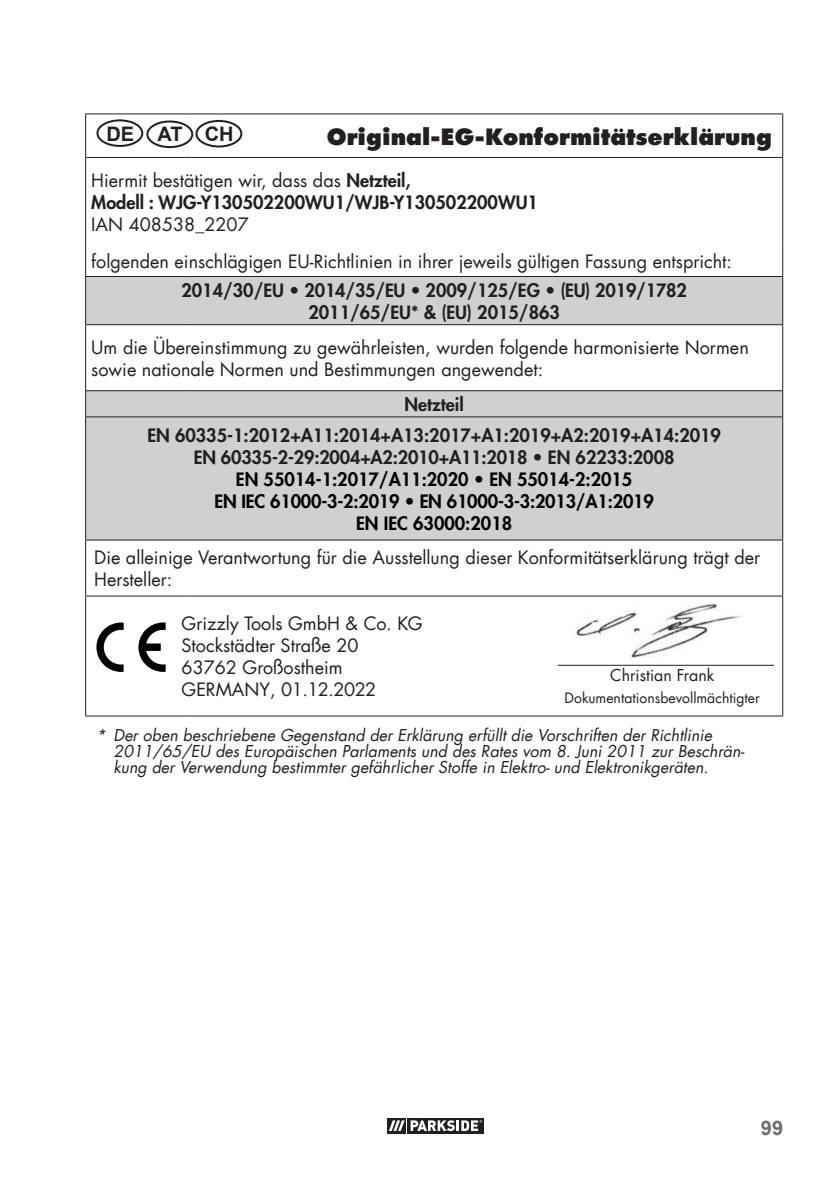
<style>
.page{position:relative;width:840px;height:1191px;background:#fff}
.page>*{position:absolute;margin:0;border:0;box-sizing:border-box;transform-origin:0 0}
.t1{font:800 22px "Futura Com";color:#231f20}
.t2{font:700 20px "Arial";color:#231f20}
.t3{font:700 20px "Arial";color:#6d6e71}
.t4{font:18px/22px "Futura Com";color:#231f20}
.t5{font:800 18px/22px "Futura Com";color:#231f20;text-align:center}
.t6{font:800 18px/22px "Futura Com";color:#000001;text-align:center}
.t7{font:italic 16px/16px "Futura Com";color:#231f20}
.t8{font:16px "Futura Com";color:#231f20}
.t9{font:14px "Futura Com";color:#231f20}
.s1{font-weight:400}
</style>
<div class="page">
<div style="left:387px;top:1117px;width:19px;height:16px;background:#231f20"></div>
<div style="left:407px;top:1117px;width:76px;height:16px;background:#231f20"></div>
<svg style="left:389px;top:1120px;width:15px;height:11px"></svg>
<svg style="left:410px;top:1120px;width:72px;height:11px"></svg>
<svg style="left:86px;top:277px;width:695px;height:262px;fill:#cfd1d0"></svg>
<hr style="left:85px;top:157px;width:1px;height:88px;background:#231f20">
<hr style="left:781px;top:157px;width:1px;height:88px;background:#231f20">
<hr style="left:85px;top:245px;width:1px;height:31px;background:#231f20">
<hr style="left:781px;top:245px;width:1px;height:31px;background:#231f20">
<hr style="left:85px;top:276px;width:99px;height:1px;background:#231f20">
<hr style="left:85px;top:277px;width:1px;height:47px;background:#231f20">
<hr style="left:184px;top:276px;width:598px;height:1px;background:#231f20">
<hr style="left:781px;top:277px;width:1px;height:47px;background:#231f20">
<hr style="left:85px;top:324px;width:99px;height:1px;background:#231f20">
<hr style="left:85px;top:325px;width:1px;height:66px;background:#231f20">
<hr style="left:184px;top:324px;width:598px;height:1px;background:#231f20">
<hr style="left:781px;top:325px;width:1px;height:66px;background:#231f20">
<svg style="left:781px;top:391px;width:1px;height:26px"></svg>
<hr style="left:781px;top:417px;width:1px;height:122px;background:#231f20">
<hr style="left:85px;top:539px;width:99px;height:1px;background:#231f20">
<hr style="left:85px;top:540px;width:1px;height:55px;background:#231f20">
<hr style="left:184px;top:539px;width:598px;height:1px;background:#231f20">
<hr style="left:781px;top:540px;width:1px;height:55px;background:#231f20">
<hr style="left:85px;top:595px;width:99px;height:1px;background:#231f20">
<hr style="left:85px;top:596px;width:1px;height:119px;background:#231f20">
<hr style="left:184px;top:595px;width:598px;height:1px;background:#231f20">
<hr style="left:781px;top:596px;width:1px;height:119px;background:#231f20">
<hr style="left:85px;top:113px;width:99px;height:1px;background:#231f20">
<hr style="left:85px;top:114px;width:1px;height:43px;background:#231f20">
<hr style="left:184px;top:113px;width:598px;height:1px;background:#231f20">
<hr style="left:781px;top:114px;width:1px;height:43px;background:#231f20">
<hr style="left:86px;top:157px;width:98px;height:1px;background:#231f20">
<hr style="left:184px;top:157px;width:597px;height:1px;background:#231f20">
<hr style="left:86px;top:390px;width:98px;height:1px;background:#231f20">
<hr style="left:184px;top:390px;width:597px;height:1px;background:#231f20">
<svg style="left:85px;top:391px;width:1px;height:26px"></svg>
<hr style="left:85px;top:417px;width:1px;height:122px;background:#231f20">
<hr style="left:85px;top:715px;width:99px;height:1px;background:#231f20">
<hr style="left:184px;top:715px;width:598px;height:1px;background:#231f20">
<hr style="left:86px;top:416px;width:98px;height:1px;background:#231f20">
<hr style="left:184px;top:416px;width:597px;height:1px;background:#231f20">
<div style="left:96px;top:119px;width:47px;height:28px;border:2px solid #231f20;border-radius:50%"></div>
<div style="left:195px;top:120px;width:47px;height:27px;border:2px solid #231f20;border-radius:50%"></div>
<div style="left:146px;top:120px;width:47px;height:28px;border:2px solid #231f20;border-radius:50%"></div>
<svg style="left:96px;top:622px;width:28px;height:50px"></svg>
<svg style="left:138px;top:622px;width:28px;height:50px"></svg>
<hr style="left:557px;top:665px;width:216px;height:1px;background:#231f20">
<img style="left:576px;top:603px;width:165px;height:56px">
<p class="t2" style="left:106px;top:122px;width:129px">DE AT CH</p>
<p class="t1" style="left:326px;top:121px;width:446px">Original-EG-Konformitätserklärung</p>
<p class="t5" style="left:91px;top:168px;width:448px;text-align:left"><span class="s1">Hiermit bestätigen wir, dass das</span> Netzteil,<br>Modell : WJG-Y130502200WU1/WJB-Y130502200WU1</p>
<p class="t4" style="left:91px;top:205px;width:642px;line-height:37.4px">IAN 408538_2207<br>folgenden einschlägigen EU-Richtlinien in ihrer jeweils gültigen Fassung entspricht:</p>
<p class="t5" style="left:181px;top:279px;width:506px">2014/30/EU • 2014/35/EU • 2009/125/EG • (EU) 2019/1782<br>2011/65/EU* &amp; (EU) 2015/863</p>
<p class="t4" style="left:91px;top:336px;width:658px">Um die Übereinstimmung zu gewährleisten, wurden folgende harmonisierte Normen sowie nationale Normen und Bestimmungen angewendet:</p>
<p class="t5" style="left:147px;top:388px;width:574px;line-height:30.6px">Netzteil<br>EN 60335-1:2012+A11:2014+A13:2017+A1:2019+A2:2019+A14:2019</p>
<p class="t5" style="left:194px;top:445px;width:482px">EN 60335-2-29:2004+A2:2010+A11:2018 • EN 62233:2008</p>
<p class="t6" style="left:214px;top:467px;width:440px">EN 55014-1:2017/A11:2020 • EN 55014-2:2015<br>EN IEC 61000-3-2:2019 • EN 61000-3-3:2013/A1:2019<br>EN IEC 63000:2018</p>
<p class="t4" style="left:94px;top:546px;width:667px">Die alleinige Verantwortung für die Ausstellung dieser Konformitätserklärung trägt der<br>Hersteller:</p>
<p class="t4" style="left:181px;top:614px;width:242px">Grizzly Tools GmbH &amp; Co. KG<br>Stockstädter Straße 20<br>63762 Großostheim<br>GERMANY, 01.12.2022</p>
<p class="t7" style="left:113px;top:728px;width:632px;text-indent:-17px">* Der oben beschriebene Gegenstand der Erklärung erfüllt die Vorschriften der Richtlinie<br>2011/65/EU des Europäischen Parlaments und des Rates vom 8. Juni 2011 zur Beschrän&shy;kung der Verwendung bestimmter gefährlicher Stoffe in Elektro- und Elektronikgeräten.</p>
<p class="t8" style="left:610px;top:664px;width:105px">Christian Frank</p>
<p class="t9" style="left:564px;top:691px;width:197px">Dokumentationsbevollmächtigter</p>
<p class="t3" style="left:760px;top:1116px;width:24px">99</p>
</div>
